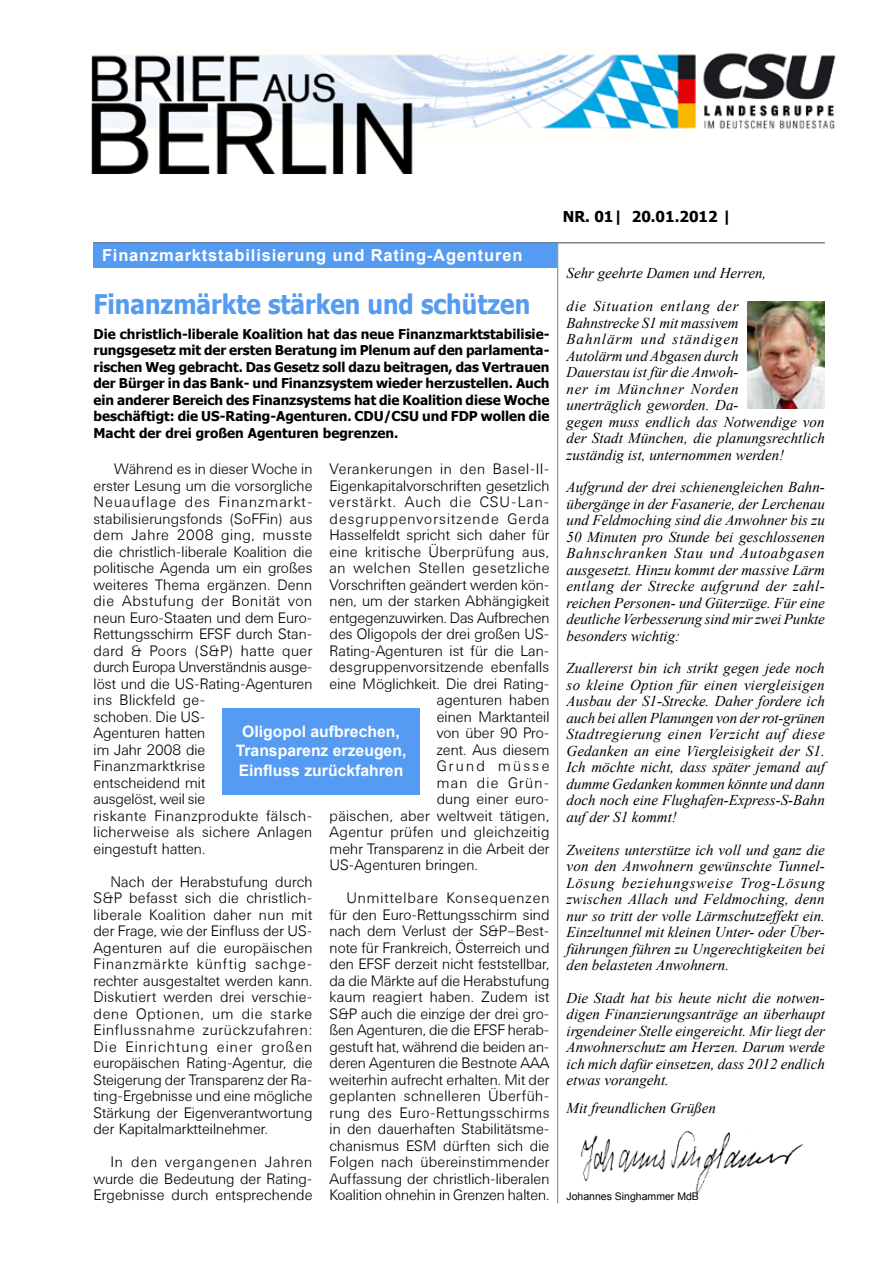
<style>
.page{position:relative;width:893px;height:1263px;background:#fff}
.page>*{position:absolute;margin:0;border:0;box-sizing:border-box;transform-origin:0 0}
.t1{font:700 27px "Tahoma";color:#559bf2;scale:.9 1}
.t2{font:700 16.5px "Arial";letter-spacing:.05em;color:#fff}
.t3{font:700 15.75px/19.5px "Arial";color:#fff;text-align:center}
.t4{font:300 15px/16.5px "Univers BSK";letter-spacing:.005em;color:#000}
.t5{font:italic 15px/16.5px "Times New Roman";color:#000;text-align:justify}
.t6{font:300 15px "Univers BSK";letter-spacing:.065em;color:#000}
.t7{font:300 15px "Univers BSK";letter-spacing:-.015em;color:#000}
.t8{font:300 15px "Univers BSK";letter-spacing:.03em;color:#000}
.t9{font:300 15px "Univers BSK";letter-spacing:.025em;color:#000}
.t10{font:300 15px "Univers BSK";letter-spacing:.035em;color:#000}
.t11{font:300 15px "Univers BSK";letter-spacing:.04em;color:#000}
.t12{font:700 15px "Tahoma";color:#000}
.t13{font:300 15px "Univers BSK";letter-spacing:.08em;color:#000}
.t14{font:300 15px "Univers BSK";letter-spacing:.145em;color:#000}
.t15{font:700 13.5px/16.5px "Tahoma";color:#000;text-align:justify}
.t16{font:10.5px "Arial";color:#000}
</style>
<div class="page">
<hr style="left:557px;top:242px;width:1px;height:961px;background:#7b7c7e">
<div style="left:94px;top:242px;width:463px;height:26px;background:#559bf2"></div>
<hr style="left:94px;top:242px;width:731px;height:1px;background:#7b7c7e">
<div style="left:222px;top:708px;width:198px;height:87px;background:#559bf2"></div>
<img style="left:92px;top:53px;width:744px;height:120px">
<img style="left:580px;top:1131px;width:224px;height:63px">
<img style="left:747px;top:301px;width:78px;height:107px">
<p class="t2" style="left:102px;top:244px;width:422px">Finanzmarktstabilisierung und Rating-Agenturen</p>
<h1 class="t1" style="left:94px;top:285px;width:487px">Finanzmärkte stärken und schützen</h1>
<p class="t15" style="left:94px;top:325px;width:457px">Die christlich-liberale Koalition hat das neue Finanzmarktstabilisie&shy;rungsgesetz mit der ersten Beratung im Plenum auf den parlamenta&shy;rischen Weg gebracht. Das Gesetz soll dazu beitragen, das Vertrauen der Bürger in das Bank- und Finanzsystem wieder herzustellen. Auch ein anderer Bereich des Finanzsystems hat die Koalition diese Woche beschäftigt: die US-Rating-Agenturen. CDU/CSU und FDP wollen die Macht der drei großen Agenturen begrenzen.</p>
<p class="t4" style="left:94px;top:461px;width:221px;text-indent:20px">Während es in dieser Woche in erster Lesung um die vorsorgliche<br>Neuauflage des Finanzmarkt&shy;stabilisierungsfonds (SoFFin) aus dem Jahre 2008 ging, musste die christlich-liberale Koalition die politische Agenda um ein großes weiteres Thema ergänzen. Denn die Abstufung der Bonität von neun Euro-Staaten und dem Euro-<br>Rettungsschirm EFSF durch Stan&shy;dard &amp; Poors (S&amp;P) hatte quer durch Europa Unverständnis ausge&shy;löst und die US-Rating-Agenturen ins Blickfeld ge-<br>schoben. Die US-<br>Agenturen hatten<br>im Jahr 2008 die<br>Finanzmarktkrise<br>entscheidend mit<br>ausgelöst, weil sie<br>riskante Finanzprodukte fälsch&shy;licherweise als sichere Anlagen eingestuft hatten.</p>
<p class="t4" style="left:94px;top:873px;width:221px;text-indent:17px">Nach der Herabstufung durch<br>S&amp;P befasst sich die christlich&shy;liberale Koalition daher nun mit der Frage, wie der Einfluss der US-<br>Agenturen auf die europäischen<br>Finanzmärkte künftig sachge&shy;rechter ausgestaltet werden kann.<br>Diskutiert werden drei verschie&shy;dene Optionen, um die starke<br>Einflussnahme zurückzufahren:<br>Die Einrichtung einer großen europäischen Rating-Agentur, die<br>Steigerung der Transparenz der Ra&shy;ting-Ergebnisse und eine mögliche<br>Stärkung der Eigenverantwortung der Kapitalmarktteilnehmer.</p>
<p class="t4" style="left:94px;top:1154px;width:221px;text-indent:17px">In den vergangenen Jahren wurde die Bedeutung der Rating-<br>Ergebnisse durch entsprechende</p>
<p class="t10" style="left:330px;top:461px;width:219px">Verankerungen in den Basel-II-</p>
<p class="t4" style="left:330px;top:477px;width:221px">Eigenkapitalvorschriften gesetzlich</p>
<p class="t6" style="left:330px;top:494px;width:221px">verstärkt. Auch die CSU-Lan-</p>
<p class="t6" style="left:330px;top:510px;width:221px">desgruppenvorsitzende Gerda</p>
<p class="t4" style="left:330px;top:527px;width:221px">Hasselfeldt spricht sich daher für</p>
<p class="t8" style="left:330px;top:543px;width:221px">eine kritische Überprüfung aus,</p>
<p class="t11" style="left:330px;top:560px;width:221px">an welchen Stellen gesetzliche</p>
<p class="t4" style="left:330px;top:576px;width:221px">Vorschriften geändert werden kön-</p>
<p class="t4" style="left:330px;top:593px;width:221px">nen, um der starken Abhängigkeit</p>
<p class="t7" style="left:330px;top:609px;width:222px">entgegenzuwirken. Das Aufbrechen</p>
<p class="t4" style="left:330px;top:626px;width:219px">des Oligopols der drei großen US-</p>
<p class="t4" style="left:330px;top:642px;width:221px">Rating-Agenturen ist für die Lan-</p>
<p class="t4" style="left:330px;top:659px;width:221px">desgruppenvorsitzende ebenfalls</p>
<p class="t4" style="left:330px;top:675px;width:221px">eine Möglichkeit. Die drei Rating-</p>
<p class="t4" style="left:437px;top:692px;width:114px">agenturen haben</p>
<p class="t4" style="left:437px;top:708px;width:114px">einen Marktanteil</p>
<p class="t4" style="left:437px;top:725px;width:114px">von über 90 Pro-</p>
<p class="t4" style="left:437px;top:741px;width:114px">zent. Aus diesem</p>
<p class="t14" style="left:437px;top:758px;width:114px">Grund müsse</p>
<p class="t13" style="left:437px;top:774px;width:114px">man die Grün-</p>
<p class="t4" style="left:437px;top:791px;width:114px">dung einer euro-</p>
<p class="t4" style="left:330px;top:807px;width:221px">päischen, aber weltweit tätigen,</p>
<p class="t9" style="left:330px;top:824px;width:221px">Agentur prüfen und gleichzeitig</p>
<p class="t4" style="left:330px;top:840px;width:221px">mehr Transparenz in die Arbeit der</p>
<p class="t4" style="left:330px;top:857px;width:150px">US-Agenturen bringen.</p>
<p class="t4" style="left:330px;top:890px;width:222px;text-align:justify;text-indent:17px">Unmittelbare Konsequenzen für den Euro-Rettungsschirm sind nach dem Verlust der S&amp;P–Best&shy;note für Frankreich, Österreich und den EFSF derzeit nicht feststellbar, da die Märkte auf die Herabstufung kaum reagiert haben. Zudem ist S&amp;P auch die einzige der drei gro&shy;ßen Agenturen, die die EFSF herab&shy;gestuft hat, während die beiden an&shy;deren Agenturen die Bestnote AAA weiterhin aufrecht erhalten. Mit der geplanten schnelleren Überfüh&shy;rung des Euro-Rettungsschirms in den dauerhaften Stabilitätsme&shy;chanismus ESM dürften sich die Folgen nach übereinstimmender Auffassung der christlich-liberalen Koalition ohnehin in Grenzen halten.</p>
<p class="t3" style="left:236px;top:722px;width:172px">Oligopol aufbrechen,<br>Transparenz erzeugen,<br>Einfluss zurückfahren</p>
<p class="t12" style="left:563px;top:206px;width:170px">Nr. 01| 20.01.2012 |</p>
<p class="t5" style="left:566px;top:257px;width:201px;line-height:32.7px">Sehr geehrte Damen und Herren, die Situation entlang der</p>
<p class="t5" style="left:566px;top:314px;width:260px;text-align:left">Bahnstrecke S1 mit massivem<br>Bahnlärm und ständigen<br>Autolärm und Abgasen durch<br>Dauerstau ist für die Anwoh-<br>ner im Münchner Norden<br>unerträglich geworden. Da-<br>gegen muss endlich das Notwendige von der Stadt München, die planungsrechtlich zuständig ist, unternommen werden!</p>
<p class="t5" style="left:566px;top:479px;width:260px">Aufgrund der drei schienengleichen Bahn&shy;übergänge in der Fasanerie, der Lerchenau und Feldmoching sind die Anwohner bis zu 50 Minuten pro Stunde bei geschlossenen Bahnschranken Stau und Autoabgasen ausgesetzt. Hinzu kommt der massive Lärm entlang der Strecke aufgrund der zahl&shy;reichen Personen- und Güterzüge. Für eine deutliche Verbesserung sind mir zwei Punkte besonders wichtig:</p>
<p class="t5" style="left:566px;top:660px;width:260px">Zuallererst bin ich strikt gegen jede noch so kleine Option für einen viergleisigen Ausbau der S1-Strecke. Daher fordere ich auch bei allen Planungen von der rot-grünen Stadtregierung einen Verzicht auf diese Gedanken an eine Viergleisigkeit der S1.<br>Ich möchte nicht, dass später jemand auf dumme Gedanken kommen könnte und dann doch noch eine Flughafen-Express-S-Bahn auf der S1 kommt!</p>
<p class="t5" style="left:566px;top:841px;width:260px">Zweitens unterstütze ich voll und ganz die von den Anwohnern gewünschte Tunnel-Lösung beziehungsweise Trog-Lösung zwischen Allach und Feldmoching, denn nur so tritt der volle Lärmschutzeffekt ein.<br>Einzeltunnel mit kleinen Unter- oder Über&shy;führungen führen zu Ungerechtigkeiten bei den belasteten Anwohnern.</p>
<p class="t5" style="left:566px;top:989px;width:260px">Die Stadt hat bis heute nicht die notwen&shy;digen Finanzierungsanträge an überhaupt irgendeiner Stelle eingereicht. Mir liegt der Anwohnerschutz am Herzen. Darum werde ich mich dafür einsetzen, dass 2012 endlich etwas vorangeht.</p>
<p class="t5" style="left:566px;top:1099px;width:151px">Mit freundlichen Grüßen</p>
<p class="t16" style="left:566px;top:1189px;width:134px">Johannes Singhammer MdB</p>
</div>
